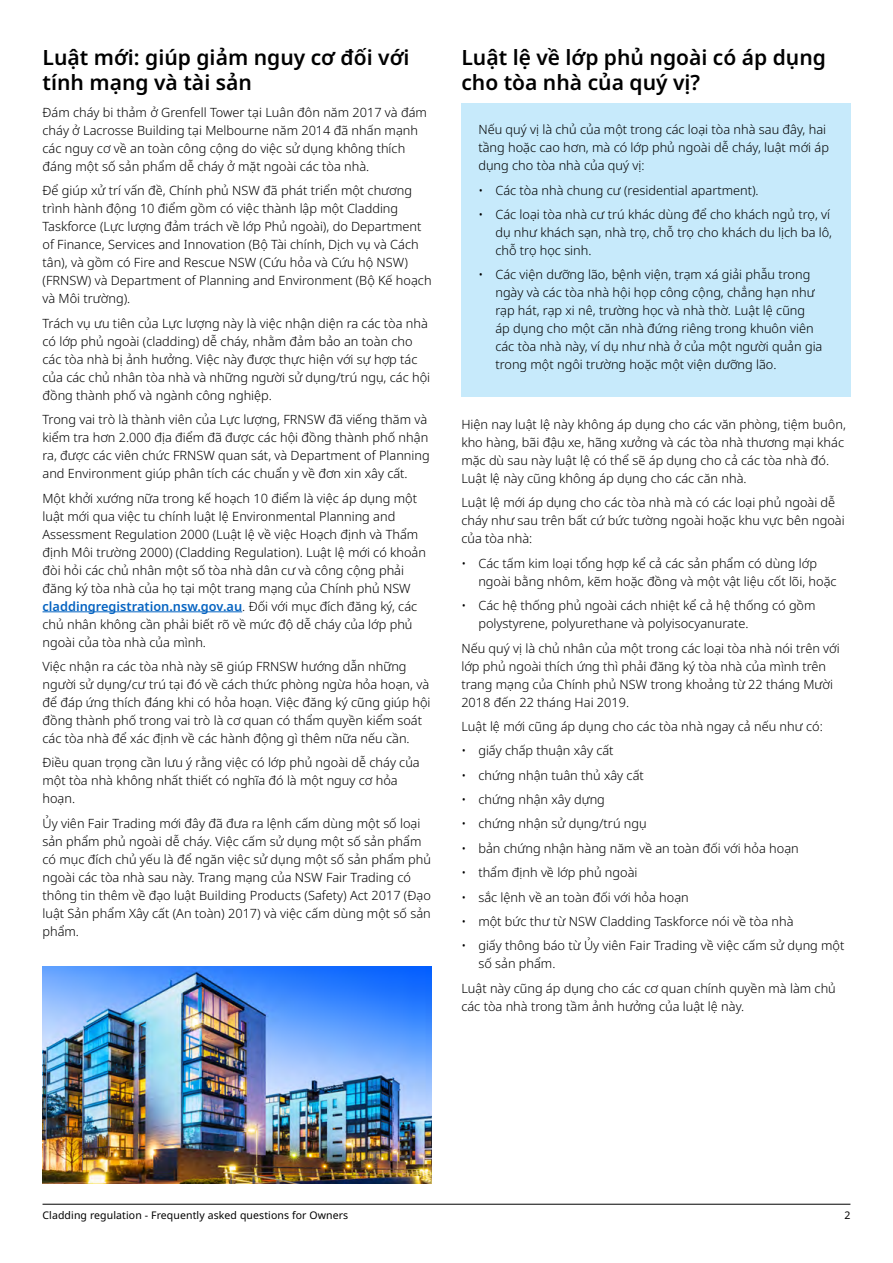
<style>
.page{position:relative;width:893px;height:1263px;background:#fff}
.page>*{position:absolute;margin:0;border:0;box-sizing:border-box;transform-origin:0 0}
.Heading{font:600 21px/25.5px "Noto Sans";color:#000}
.Body_copy{font:300 12.75px/18px "Noto Sans";color:#000}
.t1{font:10.5px "Noto Sans";letter-spacing:.01em;color:#000}
.s1{font-weight:600;color:#0563c1}
</style>
<div class="page">
<hr style="left:43px;top:1204px;width:807px;height:1px;background:#000">
<hr style="left:43px;top:611px;width:199px;height:1px;background:#0563c1">
<div style="left:461px;top:104px;width:389px;height:293px;background:#c7eafb"></div>
<img style="left:43px;top:967px;width:389px;height:216px">
<p class="Heading" style="left:43px;top:45px;width:368px">Luật mới: giúp giảm nguy cơ đối với tính mạng và tài sản</p>
<p class="Body_copy" style="left:43px;top:104px;width:386px">Đám cháy bi thảm ở Grenfell Tower tại Luân đôn năm 2017 và đám cháy ở Lacrosse Building tại Melbourne năm 2014 đã nhấn mạnh các nguy cơ về an toàn công cộng do việc sử dụng không thích đáng một số sản phẩm dễ cháy ở mặt ngoài các tòa nhà.</p>
<p class="Body_copy" style="left:43px;top:182px;width:391px">Để giúp xử trívấn đề, Chính phủ NSW đã phát triển một chương<br>tri ̀nh hành động 10 điểm gồm có việc thành lập một Cladding Taskforce (Lực lượng đảm trách về lớp Phủ ngoài), do Department of Finance, Services and Innovation (Bộ Tài chính, Dịch vụ và Cách tân), và gồm có Fire and Rescue NSW (Cứu hỏa và Cứu hộ NSW) (FRNSW) và Department of Planning and Environment (Bộ Kế hoạch và Môi trường).</p>
<p class="Body_copy" style="left:43px;top:314px;width:389px">Trách vụ ưu tiên của Lực lượng này là việc nhận diện ra các tòa nhà có lớp phủ ngoài (cladding) dễ cháy, nhằm đảm bảo an toàn cho các tòa nhà bị ảnh hưởng. Việc này được thực hiện với sự hợp tác của các chủ nhân tòa nhà và những người sử dụng/trú ngụ, các hội đồng thành phố và ngành công nghiệp.</p>
<p class="Body_copy" style="left:43px;top:411px;width:389px">Trong vai trò là thành viên của Lực lượng, FRNSW đã viếng thăm và kiểm tra hơn 2.000 địa điểm đã được các hội đồng thành phố nhận ra, được các viên chức FRNSW quan sát, và Department of Planning and Environment giúp phân tích các chuẩn y về đơn xin xây cất.</p>
<p class="Body_copy" style="left:43px;top:489px;width:385px">Một khởi xướng nữa trong kế hoạch 10 điểm là việc áp dụng một luật mới qua việc tu chính luật lệ Environmental Planning and Assessment Regulation 2000 (Luật lệ về việc Hoạch định và Thẩm định Môi trường 2000) (Cladding Regulation). Luật lệ mới có khoản đòi hỏi các chủ nhân một số tòa nhà dân cư và công cộng phải đăng ký tòa nhà của họ tại một trang mạng của Chính phủ NSW <span class="s1">claddingregistration.nsw.gov.au</span>. Đối với mục đích đăng ký, các chủ nhân không cần phải biết rõ về mức độ dễ cháy của lớp phủ ngoài của tòa nhà của mi ̀nh.</p>
<p class="Body_copy" style="left:43px;top:658px;width:390px">Việc nhận ra các tòa nhà này sẽ giúp FRNSW hướng dẫn những người sử dụng/cư trú tại đó về cách thức phòng ngừa hỏa hoạn, và để đáp ứng thích đáng khi có hỏa hoạn. Việc đăng ký cũng giúp hội đồng thành phố trong vai trò là cơ quan có thẩm quyền kiểm soát các tòa nhà để xác định về các hành động gi ̀thêm nữa nếu cần.</p>
<p class="Body_copy" style="left:43px;top:754px;width:379px">Điều quan trọng cần lưu ý rằng việc có lớp phủ ngoài dễ cháy của một tòa nhà không nhất thiết có nghi ̃a đó là một nguy cơ hỏa hoạn.</p>
<p class="Body_copy" style="left:43px;top:814px;width:390px">Ủy viên Fair Trading mới đây đã đưa ra lệnh cấm dùng một số loại sản phẩm phủ ngoài dễ cháy. Việc cấm sử dụng một số sản phẩm có mục đích chủ yếu là để ngăn việc sử dụng một số sản phẩm phủ ngoài các tòa nhà sau này. Trang mạng của NSW Fair Trading có thông tin thêm về đạo luật Building Products (Safety) Act 2017 (Đạo luật Sản phẩm Xây cất (An toàn) 2017) và việc cấm dùng một số sản phẩm.</p>
<p class="Heading" style="left:461px;top:45px;width:366px">Luật lệ về lớp phủ ngoài có áp dụng cho tòa nhà của quý vị?</p>
<p class="Body_copy" style="left:478px;top:121px;width:352px">Nếu quý vị là chủ của một trong các loại tòa nhà sau đây, hai tầng hoặc cao hơn, mà có lớp phủ ngoài dễ cháy, luật mới áp dụng cho tòa nhà của quý vị:</p>
<p class="Body_copy" style="left:478px;top:181px;width:282px">• Các tòa nhà chung cư (residential apartment).</p>
<p class="Body_copy" style="left:495px;top:206px;width:341px;text-indent:-17px">• Các loại tòa nhà cư trú khác dùng để cho khách ngủ trọ, ví dụ như khách sạn, nhà trọ, chỗ trọ cho khách du lịch ba lô, chỗ trọ học sinh.</p>
<p class="Body_copy" style="left:495px;top:266px;width:329px;text-indent:-17px">• Các viện dưỡng lão, bệnh viện, trạm xá giải phẫu trong ngày và các tòa nhà hội họp công cộng, chẳng hạn như rạp hát, rạp xi nê, trường học và nhà thờ. Luật lệ cũng áp dụng cho một căn nhà đứng riêng trong khuôn viên các tòa nhà này, vídụ như nhà ở của một người quản gia trong một ngôi trường hoặc một viện dưỡng lão.</p>
<p class="Body_copy" style="left:461px;top:416px;width:386px">Hiện nay luật lệ này không áp dụng cho các văn phòng, tiệm buôn, kho hàng, bãi đậu xe, hãng xưởng và các tòa nhà thương mại khác mặc dù sau này luật lệ có thể sẽ áp dụng cho cả các tòa nhà đó.<br>Luật lệ này cũng không áp dụng cho các căn nhà.</p>
<p class="Body_copy" style="left:461px;top:494px;width:385px">Luật lệ mới áp dụng cho các tòa nhà mà có các loại phủ ngoài dễ cháy như sau trên bất cứ bức tường ngoài hoặc khu vực bên ngoài của tòa nhà:</p>
<p class="Body_copy" style="left:478px;top:554px;width:360px;text-indent:-17px">• Các tấm kim loại tổng hợp kể cả các sản phẩm có dùng lớp ngoài bằng nhôm, kẽm hoặc đồng và một vật liệu cốt lõi, hoặc</p>
<p class="Body_copy" style="left:478px;top:597px;width:339px;text-indent:-17px">• Các hệ thống phủ ngoài cách nhiệt kể cả hệ thống có gồm polystyrene, polyurethane và polyisocyanurate.</p>
<p class="Body_copy" style="left:461px;top:639px;width:380px">Nếu quý vị là chủ nhân của một trong các loại tòa nhà nói trên với lớp phủ ngoài thích ứng thi ̀phải đăng ký tòa nhà của mi ̀nh trên trang mạng của Chính phủ NSW trong khoảng từ 22 tháng Mười 2018 đến 22 tháng Hai 2019.</p>
<p class="Body_copy" style="left:461px;top:717px;width:363px">Luật lệ mới cũng áp dụng cho các tòa nhà ngay cả nếu như có:</p>
<p class="Body_copy" style="left:461px;top:742px;width:154px">• giấy chấp thuận xây cất</p>
<p class="Body_copy" style="left:461px;top:766px;width:184px">• chứng nhận tuân thủ xây cất</p>
<p class="Body_copy" style="left:461px;top:791px;width:145px">• chứng nhận xây dựng</p>
<p class="Body_copy" style="left:461px;top:815px;width:187px">• chứng nhận sử dụng/trú ngụ</p>
<p class="Body_copy" style="left:461px;top:839px;width:339px">• bản chứng nhận hàng năm về an toàn đối với hỏa hoạn</p>
<p class="Body_copy" style="left:461px;top:864px;width:178px">• thẩm định về lớp phủ ngoài</p>
<p class="Body_copy" style="left:461px;top:888px;width:229px">• sắc lệnh về an toàn đối với hỏa hoạn</p>
<p class="Body_copy" style="left:461px;top:913px;width:334px">• một bức thư từ NSW Cladding Taskforce nói về tòa nhà</p>
<p class="Body_copy" style="left:478px;top:937px;width:368px;text-indent:-17px">• giấy thông báo từ Ủy viên Fair Trading về việc cấm sử dụng một số sản phẩm.</p>
<p class="Body_copy" style="left:461px;top:979px;width:376px">Luật này cũng áp dụng cho các cơ quan chính quyền mà làm chủ các tòa nhà trong tầm ảnh hưởng của luật lệ này.</p>
<p class="t1" style="left:43px;top:1208px;width:307px">Cladding regulation - Frequently asked questions for Owners</p>
<p class="t1" style="left:844px;top:1208px;width:8px">2</p>
</div>
